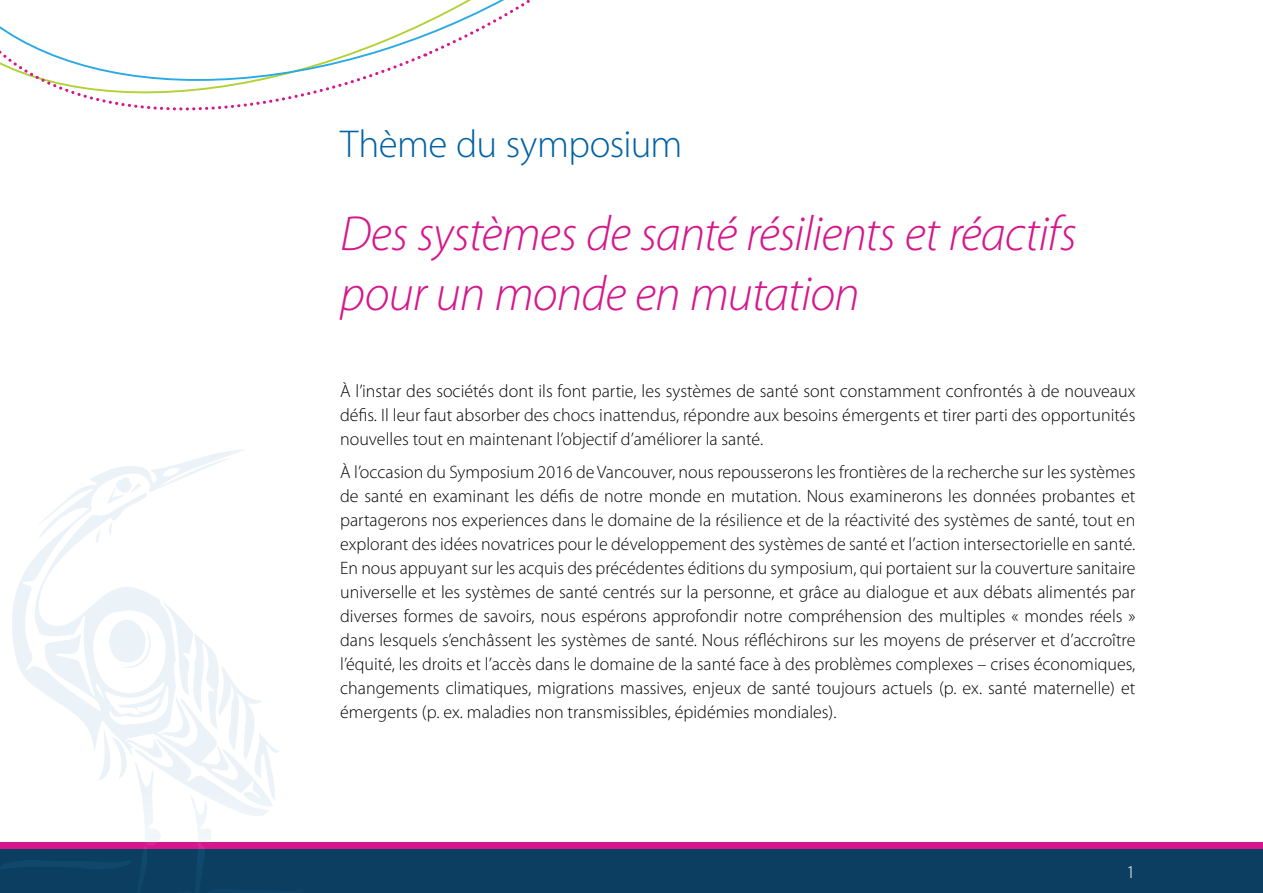
<style>
.page{position:relative;width:1263px;height:893px;background:#fff}
.page>*{position:absolute;margin:0;border:0;box-sizing:border-box;transform-origin:0 0}
.t1{font:italic 300 49.5px/59.4px "Myriad Pro";letter-spacing:-.02em;color:#d6168c}
.t2{font:300 39px "Myriad Pro";letter-spacing:-.02em;color:#0062a4}
.t3{font:300 18px/24px "Myriad Pro";color:#010203;text-align:justify}
.t4{font:300 18px "Myriad Pro";color:#fff}
</style>
<div class="page">
<div style="left:0;top:844px;width:1263px;height:49px;background:#0b3e61"></div>
<div style="left:0;top:842px;width:1263px;height:6px;background:#d6168c"></div>
<svg style="left:0;top:22px;width:425px;height:89px"></svg>
<svg style="left:425px;top:0;width:105px;height:57px"></svg>
<svg style="left:14px;top:449px;width:230px;height:153px"></svg>
<svg style="left:107px;top:477px;width:35px;height:26px"></svg>
<svg style="left:94px;top:529px;width:7px;height:14px"></svg>
<svg style="left:108px;top:522px;width:4px;height:14px"></svg>
<svg style="left:0;top:602px;width:305px;height:269px"></svg>
<h2 class="t2" style="left:340px;top:120px;width:344px">Thème du symposium</h2>
<h1 class="t1" style="left:340px;top:204px;width:738px">Des systèmes de santé résilients et réactifs pour un monde en mutation</h1>
<p class="t3" style="left:340px;top:379px;width:797px">À l’instar des sociétés dont ils font partie, les systèmes de santé sont constamment confrontés à de nouveaux défis. Il leur faut absorber des chocs inattendus, répondre aux besoins émergents et tirer parti des opportunités nouvelles tout en maintenant l’objectif d’améliorer la santé.</p>
<p class="t3" style="left:340px;top:460px;width:797px">À l’occasion du Symposium 2016 de Vancouver, nous repousserons les frontières de la recherche sur les systèmes de santé en examinant les défis de notre monde en mutation. Nous examinerons les données probantes et partagerons nos experiences dans le domaine de la résilience et de la réactivité des systèmes de santé, tout en explorant des idées novatrices pour le développement des systèmes de santé et l’action intersectorielle en santé.<br>En nous appuyant sur les acquis des précédentes éditions du symposium, qui portaient sur la couverture sanitaire universelle et les systèmes de santé centrés sur la personne, et grâce au dialogue et aux débats alimentés par diverses formes de savoirs, nous espérons approfondir notre compréhension des multiples « mondes réels » dans lesquels s’enchâssent les systèmes de santé. Nous réfléchirons sur les moyens de préserver et d’accroître l’équité, les droits et l’accès dans le domaine de la santé face à des problèmes complexes – crises économiques, changements climatiques, migrations massives, enjeux de santé toujours actuels (p. ex. santé maternelle) et émergents (p. ex. maladies non transmissibles, épidémies mondiales).</p>
<p class="t4" style="left:1126px;top:861px;width:10px">1</p>
</div>
